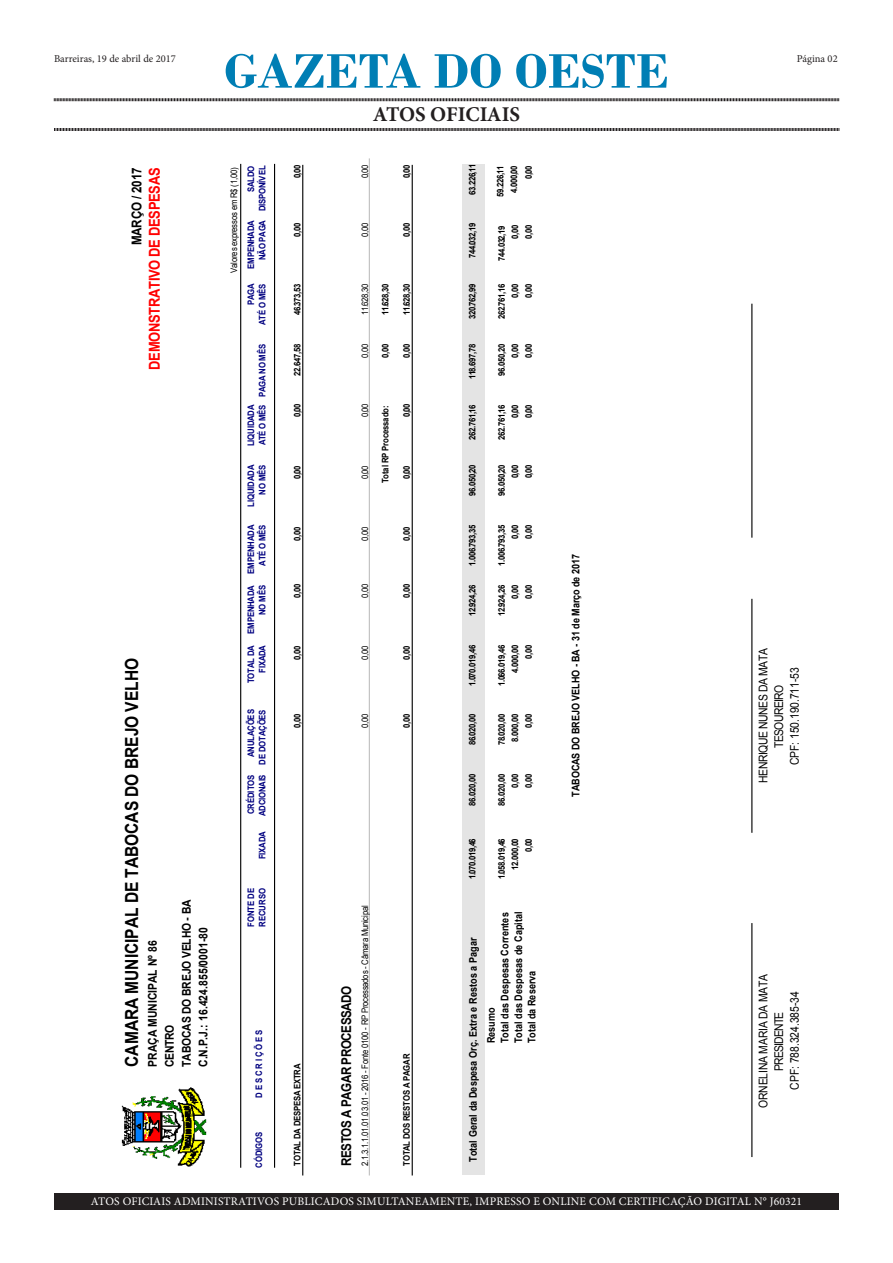
<style>
.page{position:relative;width:893px;height:1263px;background:#fff}
.page>*{position:absolute;margin:0;border:0;box-sizing:border-box;transform-origin:0 0}
.t1{font:700 51px "Bodoni";color:#007eb4}
.t2{font:700 21px "Minion Pro";letter-spacing:-.005em;color:#231f20}
.t3{font:700 18px "Arial";color:#000;scale:.86 1}
.t4{font:700 15px "Arial";letter-spacing:-.025em;color:#f00;scale:.86 1}
.t5{font:700 13.5px "Arial";letter-spacing:-.04em;color:#000;scale:.86 1}
.t6{font:700 13.5px "Arial";letter-spacing:-.015em;color:#000;scale:.86 1}
.t7{font:700 12px/17px "Arial";color:#000;scale:.86 1}
.t8{font:12px/15.8px "Arial";letter-spacing:-.025em;color:#000;text-align:center;scale:.86 1}
.t9{font:12px "Arial";letter-spacing:-.005em;color:#000;scale:.86 1}
.t10{font:12px "Arial";letter-spacing:-.06em;color:#000;scale:.86 1}
.t11{font:11.55px "Minion Pro";letter-spacing:.015em;color:#fff}
.t12{font:700 10.5px/13.5px "Arial";letter-spacing:.005em;color:#000;scale:.86 1}
.t13{font:10.5px "Minion Pro";color:#231f20}
.t14{font:700 9px/13.5px "Arial";letter-spacing:-.05em;color:#000;text-align:justify;scale:.86 1}
.t15{font:700 9px/11.2px "Arial";letter-spacing:-.02em;color:#000080;text-align:right;scale:.86 1}
.t16{font:9px "Arial";letter-spacing:-.03em;color:#000;scale:.86 1}
.t17{font:700 9px "Arial";letter-spacing:-.03em;color:#000;scale:.86 1}
.t18{font:700 9px "Arial";letter-spacing:-.015em;color:#000;scale:.86 1}
.t19{font:700 9px/11.2px "Arial";color:#000080;scale:.86 1}
</style>
<div class="page">
<svg style="left:54px;top:98px;width:785px;height:4px;background:#908e8e"></svg>
<svg style="left:54px;top:128px;width:785px;height:3px;background:#6b6869"></svg>
<div style="left:54px;top:1193px;width:785px;height:17px;background:#231f20"></div>
<hr style="left:240px;top:164px;width:1px;height:1004px;background:#000">
<hr style="left:274px;top:164px;width:1px;height:1004px;background:#000">
<img style="left:121px;top:1087px;width:86px;height:80px">
<hr style="left:302px;top:165px;width:1px;height:1010px;background:#000">
<hr style="left:369px;top:158px;width:1px;height:1017px;background:#c0c0c0">
<hr style="left:412px;top:165px;width:1px;height:1010px;background:#000">
<hr style="left:751px;top:923px;width:1px;height:234px;background:#000">
<hr style="left:751px;top:599px;width:1px;height:234px;background:#000">
<hr style="left:751px;top:304px;width:1px;height:234px;background:#000">
<div style="left:462px;top:164px;width:22px;height:1010px;background:#e4e4e4"></div>
<p class="t1" style="left:224px;top:41px;width:446px">GAZETA DO OESTE</p>
<p class="t2" style="left:373px;top:100px;width:149px">ATOS OFICIAIS</p>
<p class="t13" style="left:54px;top:51px;width:123px">Barreiras, 19 de abril de 2017</p>
<p class="t13" style="left:797px;top:51px;width:42px">Página 02</p>
<p class="t6" style="left:128px;top:245px;width:92px;rotate:-90deg">MARÇO / 2017</p>
<p class="t4" style="left:145px;top:370px;width:237px;rotate:-90deg">DEMONSTRATIVO DE DESPESAS</p>
<p class="t3" style="left:120px;top:1067px;width:477px;rotate:-90deg">CAMARA MUNICIPAL DE TABOCAS DO BREJO VELHO</p>
<p class="t7" style="left:161px;top:1067px;width:196px;rotate:-90deg">CENTRO<br>TABOCAS DO BREJO VELHO - BA</p>
<p class="t7" style="left:144px;top:1067px;width:148px;rotate:-90deg">PRAÇA MUNICIPAL Nº 86</p>
<p class="t7" style="left:195px;top:1067px;width:164px;rotate:-90deg">C.N.P.J.: 16.424.855/0001-80</p>
<p class="t16" style="left:228px;top:273px;width:124px;rotate:-90deg">Valores expressos em R$ (1,00)</p>
<p class="t15" style="left:246px;top:211px;width:55px;rotate:-90deg">SALDO<br>DISPONÍVEL</p>
<p class="t15" style="left:246px;top:269px;width:58px;rotate:-90deg">EMPENHADA<br>NÃO PAGA</p>
<p class="t15" style="left:246px;top:325px;width:50px;rotate:-90deg">PAGA<br>ATÉ O MÊS</p>
<p class="t15" style="left:257px;top:397px;width:63px;rotate:-90deg">PAGA NO MÊS</p>
<p class="t15" style="left:246px;top:446px;width:50px;text-align:left;rotate:-90deg">LIQUIDADA<br>ATÉ O MÊS</p>
<p class="t15" style="left:246px;top:507px;width:50px;rotate:-90deg">LIQUIDADA<br>NO MÊS</p>
<p class="t15" style="left:246px;top:574px;width:58px;rotate:-90deg">EMPENHADA<br>ATÉ O MÊS</p>
<p class="t15" style="left:246px;top:634px;width:58px;rotate:-90deg">EMPENHADA<br>NO MÊS</p>
<p class="t15" style="left:246px;top:683px;width:46px;rotate:-90deg">TOTAL DA<br>FIXADA</p>
<p class="t15" style="left:246px;top:765px;width:66px;rotate:-90deg">ANULAÇÕES<br>DE DOTAÇÕES</p>
<p class="t15" style="left:246px;top:816px;width:50px;text-align:left;rotate:-90deg">CRÉDITOS<br>ADCIONAIS</p>
<p class="t15" style="left:257px;top:859px;width:33px;rotate:-90deg">FIXADA</p>
<p class="t19" style="left:246px;top:927px;width:47px;rotate:-90deg">FONTE DE<br>RECURSO</p>
<p class="t15" style="left:254px;top:1098px;width:81px;rotate:-90deg">D E S C R I Ç Õ E S</p>
<p class="t15" style="left:254px;top:1168px;width:43px;rotate:-90deg">CÓDIGOS</p>
<p class="t14" style="left:291px;top:178px;width:18px;rotate:-90deg">0,00</p>
<p class="t14" style="left:291px;top:237px;width:18px;rotate:-90deg">0,00</p>
<p class="t14" style="left:291px;top:315px;width:38px;rotate:-90deg">46.373,53</p>
<p class="t14" style="left:291px;top:375px;width:38px;rotate:-90deg">22.647,58</p>
<p class="t14" style="left:291px;top:417px;width:18px;rotate:-90deg">0,00</p>
<p class="t14" style="left:291px;top:479px;width:18px;rotate:-90deg">0,00</p>
<p class="t14" style="left:291px;top:541px;width:18px;rotate:-90deg">0,00</p>
<p class="t14" style="left:291px;top:598px;width:18px;rotate:-90deg">0,00</p>
<p class="t14" style="left:291px;top:660px;width:18px;rotate:-90deg">0,00</p>
<p class="t14" style="left:291px;top:728px;width:18px;rotate:-90deg">0,00</p>
<p class="t17" style="left:291px;top:1166px;width:120px;rotate:-90deg">TOTAL DA DESPESA EXTRA</p>
<p class="t16" style="left:359px;top:178px;width:18px;rotate:-90deg">0,00</p>
<p class="t16" style="left:359px;top:237px;width:18px;rotate:-90deg">0,00</p>
<p class="t14" style="left:400px;top:178px;width:18px;rotate:-90deg">0,00</p>
<p class="t14" style="left:400px;top:237px;width:18px;rotate:-90deg">0,00</p>
<p class="t16" style="left:359px;top:315px;width:38px;rotate:-90deg">11.628,30</p>
<p class="t16" style="left:359px;top:358px;width:18px;rotate:-90deg">0,00</p>
<p class="t14" style="left:379px;top:315px;width:38px;rotate:-90deg">11.628,30</p>
<p class="t14" style="left:379px;top:358px;width:18px;rotate:-90deg">0,00</p>
<p class="t14" style="left:400px;top:315px;width:38px;rotate:-90deg">11.628,30</p>
<p class="t14" style="left:400px;top:358px;width:18px;rotate:-90deg">0,00</p>
<p class="t16" style="left:359px;top:417px;width:18px;rotate:-90deg">0,00</p>
<p class="t16" style="left:359px;top:479px;width:18px;rotate:-90deg">0,00</p>
<p class="t18" style="left:379px;top:483px;width:92px;rotate:-90deg">Total RP Processado:</p>
<p class="t14" style="left:400px;top:417px;width:18px;rotate:-90deg">0,00</p>
<p class="t14" style="left:400px;top:479px;width:18px;rotate:-90deg">0,00</p>
<p class="t16" style="left:359px;top:541px;width:18px;rotate:-90deg">0,00</p>
<p class="t14" style="left:400px;top:541px;width:18px;rotate:-90deg">0,00</p>
<p class="t16" style="left:359px;top:598px;width:18px;rotate:-90deg">0,00</p>
<p class="t14" style="left:400px;top:598px;width:18px;rotate:-90deg">0,00</p>
<p class="t16" style="left:359px;top:660px;width:18px;rotate:-90deg">0,00</p>
<p class="t14" style="left:400px;top:660px;width:18px;rotate:-90deg">0,00</p>
<p class="t16" style="left:359px;top:728px;width:18px;rotate:-90deg">0,00</p>
<p class="t14" style="left:400px;top:728px;width:18px;rotate:-90deg">0,00</p>
<p class="t5" style="left:338px;top:1166px;width:211px;rotate:-90deg">RESTOS A PAGAR PROCESSADO</p>
<p class="t16" style="left:359px;top:1166px;width:304px;rotate:-90deg">2.1.3.1.1.01.01.03.01 - 2016 - Fonte 0100 - RP Processados - Câmara Municipal</p>
<p class="t17" style="left:401px;top:1166px;width:132px;rotate:-90deg">TOTAL DOS RESTOS A PAGAR</p>
<p class="t14" style="left:466px;top:195px;width:38px;rotate:-90deg">63.226,11</p>
<p class="t14" style="left:466px;top:258px;width:43px;rotate:-90deg">744.032,19</p>
<p class="t14" style="left:466px;top:319px;width:43px;rotate:-90deg">320.762,99</p>
<p class="t14" style="left:466px;top:379px;width:43px;rotate:-90deg">118.697,78</p>
<p class="t14" style="left:466px;top:440px;width:43px;rotate:-90deg">262.761,16</p>
<p class="t14" style="left:466px;top:496px;width:38px;rotate:-90deg">96.050,20</p>
<p class="t14" style="left:466px;top:566px;width:49px;rotate:-90deg">1.006.793,35</p>
<p class="t14" style="left:466px;top:616px;width:38px;rotate:-90deg">12.924,26</p>
<p class="t14" style="left:466px;top:686px;width:49px;rotate:-90deg">1.070.019,46</p>
<p class="t14" style="left:466px;top:745px;width:38px;rotate:-90deg">86.020,00</p>
<p class="t14" style="left:466px;top:806px;width:38px;rotate:-90deg">86.020,00</p>
<p class="t14" style="left:466px;top:879px;width:49px;rotate:-90deg">1.070.019,46</p>
<p class="t14" style="left:494px;top:197px;width:38px;text-align:center;rotate:-90deg">59.226,11<br>4.000,00</p>
<p class="t14" style="left:522px;top:179px;width:18px;rotate:-90deg">0,00</p>
<p class="t14" style="left:495px;top:239px;width:18px;text-indent:-22px;rotate:-90deg">744.032,19<br>0,00<br>0,00</p>
<p class="t14" style="left:495px;top:298px;width:18px;text-indent:-21px;rotate:-90deg">262.761,16<br>0,00<br>0,00</p>
<p class="t14" style="left:495px;top:358px;width:18px;text-indent:-17px;rotate:-90deg">96.050,20<br>0,00<br>0,00</p>
<p class="t14" style="left:495px;top:418px;width:18px;text-indent:-21px;rotate:-90deg">262.761,16<br>0,00<br>0,00</p>
<p class="t14" style="left:495px;top:478px;width:18px;text-indent:-17px;rotate:-90deg">96.050,20<br>0,00<br>0,00</p>
<p class="t14" style="left:495px;top:539px;width:18px;text-indent:-27px;rotate:-90deg">1.006.793,35<br>0,00<br>0,00</p>
<p class="t14" style="left:495px;top:599px;width:18px;text-indent:-17px;rotate:-90deg">12.924,26<br>0,00<br>0,00</p>
<p class="t14" style="left:495px;top:686px;width:49px;text-align:right;rotate:-90deg">1.066.019,46<br>4.000,00<br>0,00</p>
<p class="t14" style="left:495px;top:745px;width:38px;text-align:right;rotate:-90deg">78.020,00<br>8.000,00<br>0,00</p>
<p class="t14" style="left:495px;top:788px;width:18px;text-indent:-17px;rotate:-90deg">86.020,00<br>0,00<br>0,00</p>
<p class="t14" style="left:495px;top:879px;width:49px;text-align:right;rotate:-90deg">1.058.019,46<br>12.000,00<br>0,00</p>
<p class="t12" style="left:498px;top:1043px;width:155px;text-align:justify;rotate:-90deg">Total das Despesas Correntes Total das Despesas de Capital Total da Reserva</p>
<p class="t12" style="left:465px;top:1043px;width:125px;line-height:18px;text-indent:-118px;rotate:-90deg">Total Geral da Despesa Orç. Extra e Restos a Pagar<br>Resumo</p>
<p class="t12" style="left:569px;top:797px;width:284px;rotate:-90deg">TABOCAS DO BREJO VELHO - BA - 31 de Março de 2017</p>
<p class="t8" style="left:755px;top:783px;width:158px;rotate:-90deg">HENRIQUE NUNES DA MATA</p>
<p class="t9" style="left:787px;top:765px;width:116px;rotate:-90deg">CPF: 150.190.711-53</p>
<p class="t10" style="left:771px;top:748px;width:74px;rotate:-90deg">TESOUREIRO</p>
<p class="t8" style="left:755px;top:1108px;width:157px;rotate:-90deg">ORNELINA MARIA DA MATA<br>PRESIDENTE</p>
<p class="t9" style="left:787px;top:1089px;width:116px;rotate:-90deg">CPF: 788.324.385-34</p>
<p class="t11" style="left:91px;top:1193px;width:713px">ATOS OFICIAIS ADMINISTRATIVOS PUBLICADOS SIMULTANEAMENTE, IMPRESSO E ONLINE COM CERTIFICAÇÃO DIGITAL N° J60321</p>
</div>
